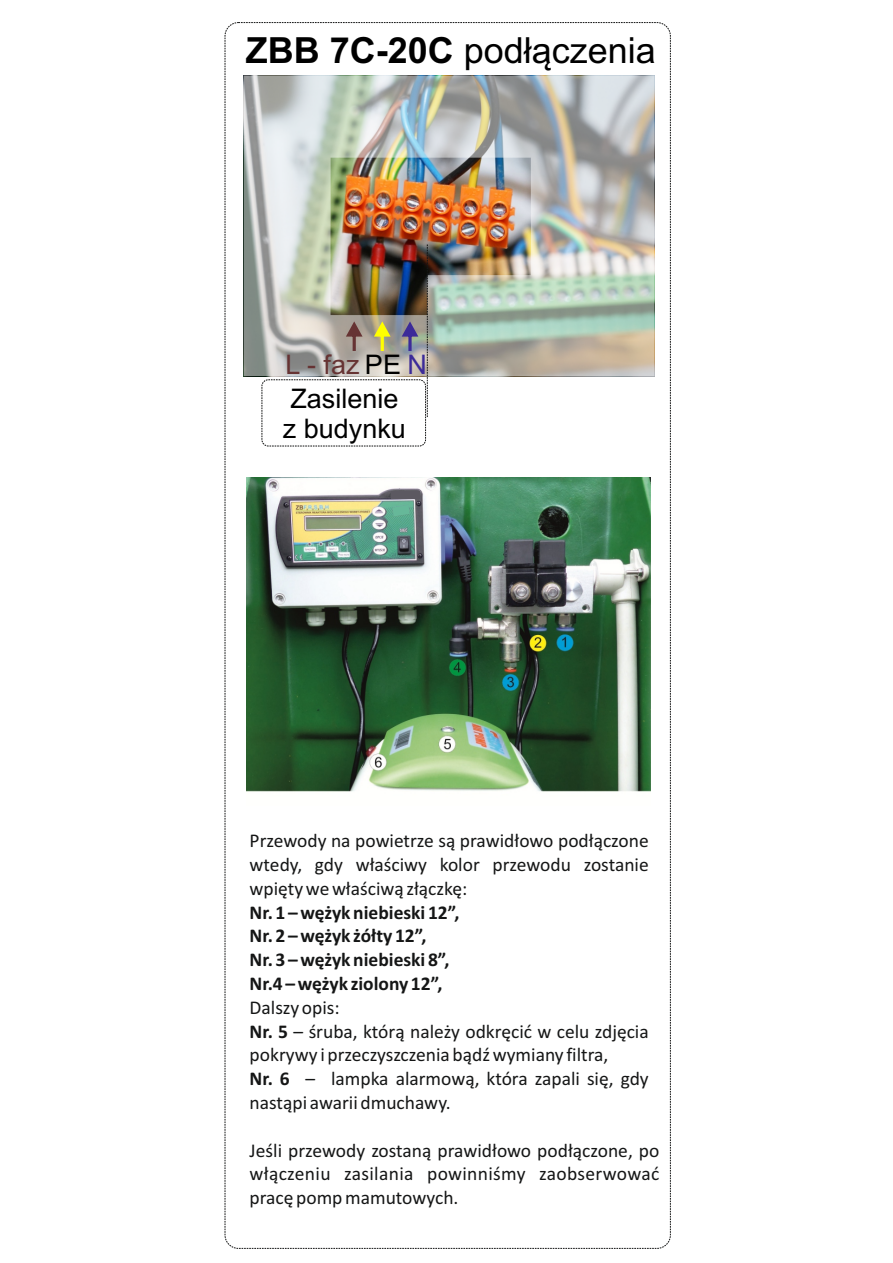
<style>
.page{position:relative;width:893px;height:1263px;background:#fff}
.page>*{position:absolute;margin:0;border:0;box-sizing:border-box;transform-origin:0 0}
.t1{font:36px "Arial";color:#000}
.t2{font:27px/34.3px "Arial";color:#000}
.t3{font:19.5px/23.9px "Calibri";color:#151616;text-align:justify}
.t4{font:700 19.5px/23.9px "Calibri";color:#151616}
.s1{font-weight:700}
.s2{color:#633}
.s3{color:#3c2b99}
</style>
<div class="page">
<img style="left:244px;top:76px;width:410px;height:300px">
<svg style="left:346px;top:321px;width:17px;height:30px"></svg>
<svg style="left:374px;top:321px;width:17px;height:30px"></svg>
<svg style="left:402px;top:321px;width:16px;height:30px"></svg>
<div style="left:261px;top:379px;width:165px;height:67px;border:1px dashed #151616;border-radius:6px"></div>
<svg style="left:427px;top:244px;width:1px;height:173px"></svg>
<img style="left:247px;top:477px;width:403px;height:315px">
<svg style="left:392px;top:505px;width:18px;height:11px"></svg>
<div style="left:391px;top:491px;width:28px;height:8px;background:#5c5961"></div>
<h1 class="t1" style="left:246px;top:37px;width:412px"><span class="s1">ZBB 7C-20C</span> podłączenia</h1>
<h2 class="t2" style="left:286px;top:349px;width:143px"><span class="s2">L - faz</span> PE <span class="s3">N<br></span>Zasilenie</h2>
<h2 class="t2" style="left:283px;top:414px;width:125px">z budynku</h2>
<p class="t3" style="left:250px;top:830px;width:401px">Przewody na powietrze są prawidłowo podłączone wtedy, gdy właściwy kolor przewodu zostanie wpięty we właściwą złączkę:</p>
<p class="t4" style="left:250px;top:902px;width:211px">Nr. 1 – wężyk niebieski 12”,<br>Nr. 2 – wężyk żółty 12”,<br>Nr. 3 – wężyk niebieski 8”,<br>Nr.4 – wężyk ziolony 12”,</p>
<p class="t3" style="left:250px;top:997px;width:401px;text-align:left">Dalszy opis:<br><span class="s1">Nr. 5</span> – śruba, którą należy odkręcić w celu zdjęcia pokrywy i przeczyszczenia bądź wymiany filtra,<br><span class="s1">Nr. 6</span> – lampka alarmową, która zapali się, gdy nastąpi awarii dmuchawy.</p>
<p class="t3" style="left:250px;top:1140px;width:411px">Jeśli przewody zostaną prawidłowo podłączone, po włączeniu zasilania powinniśmy zaobserwować pracę pomp mamutowych.</p>
</div>
